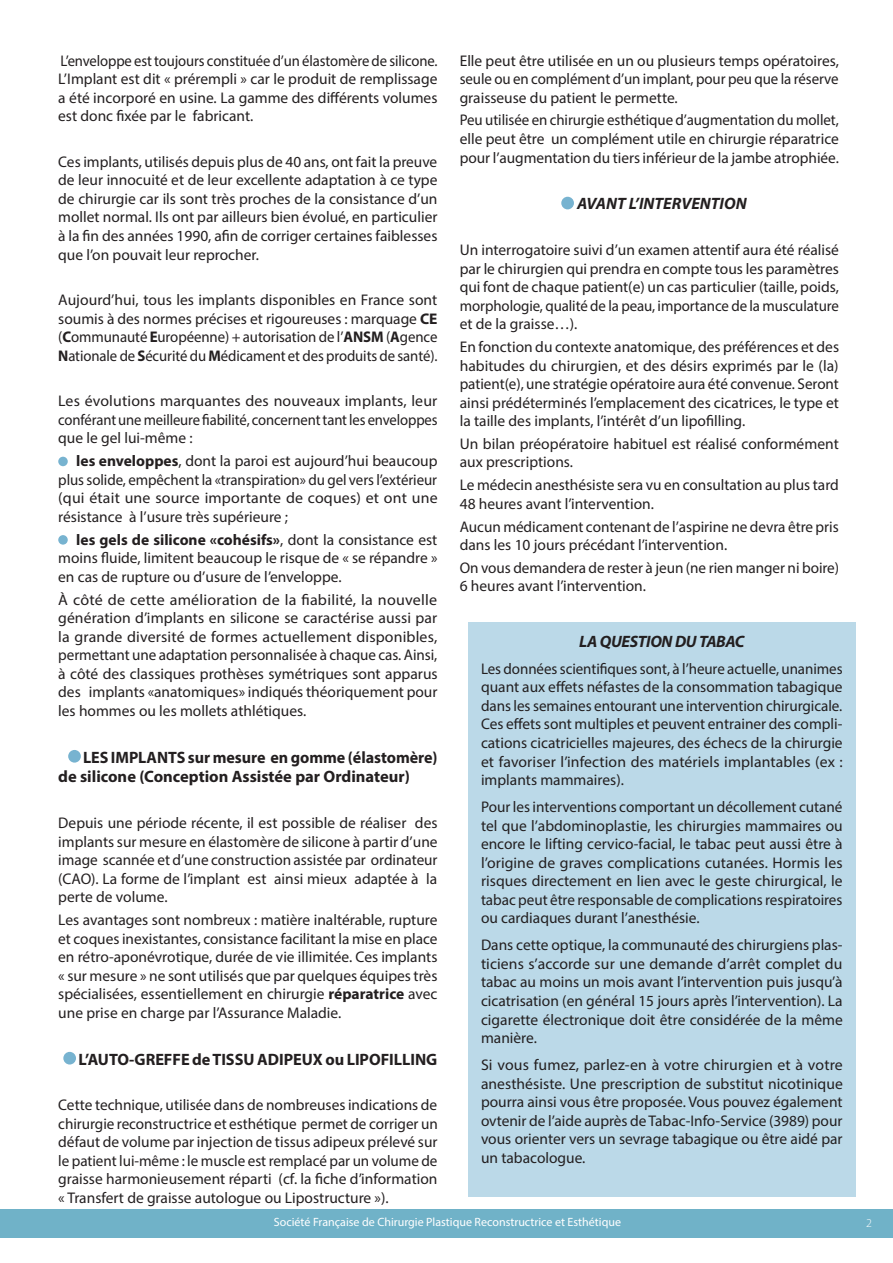
<style>
.page{position:relative;width:893px;height:1263px;background:#fff}
.page>*{position:absolute;margin:0;border:0;box-sizing:border-box;transform-origin:0 0}
.t1{font:700 16.5px/19.8px "Myriad Pro";color:#231f20}
.t2{font:italic 700 16.5px "Myriad Pro";letter-spacing:-.015em;color:#231f20}
.t3{font:15.45px/18.6px "Myriad Pro";color:#231f20;text-align:justify}
.t4{font:15.45px/18.6px "Myriad Pro";color:#231f20;text-align:justify;scale:1.04 1}
.t5{font:15.45px/18.6px "Myriad Pro";color:#231f20;text-align:justify;scale:.95 1}
.t6{font:12px "Myriad Pro";color:#fff}
.t7{font:300 12px "Myriad Pro";color:#fff}
.s1{font-weight:700}
</style>
<div class="page">
<div style="left:58px;top:457px;width:10px;height:9px;background:#77b3d0;border-radius:50%"></div>
<div style="left:58px;top:535px;width:10px;height:10px;background:#77b3d0;border-radius:50%"></div>
<div style="left:68px;top:750px;width:13px;height:13px;background:#77b3d0;border-radius:50%"></div>
<div style="left:63px;top:1052px;width:13px;height:12px;background:#77b3d0;border-radius:50%"></div>
<div style="left:561px;top:197px;width:13px;height:12px;background:#77b3d0;border-radius:50%"></div>
<div style="left:468px;top:622px;width:387px;height:574px;background:#bbd9e8"></div>
<div style="left:0;top:1209px;width:893px;height:28px;background:#70b2c8"></div>
<p class="t5" style="left:58px;top:52px;width:401px">L’enveloppe est toujours constituée d’un élastomère de silicone.<br>L’Implant est dit « prérempli » car le produit de remplissage a été incorporé en usine. La gamme des différents volumes est donc fixée par le fabricant.</p>
<p class="t3" style="left:58px;top:153px;width:381px">Ces implants, utilisés depuis plus de 40 ans, ont fait la preuve de leur innocuité et de leur excellente adaptation à ce type de chirurgie car ils sont très proches de la consistance d’un mollet normal. Ils ont par ailleurs bien évolué, en particulier à la fin des années 1990, afin de corriger certaines faiblesses que l’on pouvait leur reprocher.</p>
<p class="t3" style="left:58px;top:291px;width:381px">Aujourd’hui, tous les implants disponibles en France sont soumis à des normes précises et rigoureuses : marquage <span class="s1">CE </span>(<span class="s1">C</span>ommunauté <span class="s1">E</span>uropéenne) + autorisation de l’<span class="s1">ANSM</span> (<span class="s1">A</span>gence <span class="s1">N</span>ationale de <span class="s1">S</span>écurité du <span class="s1">M</span>édicament et des produits de santé).</p>
<p class="t3" style="left:58px;top:392px;width:381px">Les évolutions marquantes des nouveaux implants, leur conférant une meilleure fiabilité, concernent tant les enveloppes que le gel lui-même :</p>
<p class="t3" style="left:58px;top:452px;width:381px;text-indent:18px"><span class="s1">les enveloppes</span>, dont la paroi est aujourd’hui beaucoup plus solide, empêchent la «transpiration» du gel vers l’extérieur (qui était une source importante de coques) et ont une résistance à l’usure très supérieure ;</p>
<p class="t3" style="left:58px;top:531px;width:381px;text-indent:18px"><span class="s1">les gels de silicone «cohésifs»</span>, dont la consistance est moins fluide, limitent beaucoup le risque de « se répandre » en cas de rupture ou d’usure de l’enveloppe.</p>
<p class="t4" style="left:58px;top:590px;width:366px">À côté de cette amélioration de la fiabilité, la nouvelle génération d’implants en silicone se caractérise aussi par la grande diversité de formes actuellement disponibles, permettant une adaptation personnalisée à chaque cas. Ainsi, à côté des classiques prothèses symétriques sont apparus des implants «anatomiques» indiqués théoriquement pour les hommes ou les mollets athlétiques.</p>
<p class="t1" style="left:58px;top:748px;width:381px;text-indent:25px">LES IMPLANTS sur mesure en gomme (élastomère) de silicone (Conception Assistée par Ordinateur)</p>
<p class="t3" style="left:58px;top:814px;width:381px">Depuis une période récente, il est possible de réaliser des implants sur mesure en élastomère de silicone à partir d’une image scannée et d’une construction assistée par ordinateur (CAO). La forme de l’implant est ainsi mieux adaptée à la perte de volume.</p>
<p class="t3" style="left:58px;top:911px;width:381px">Les avantages sont nombreux : matière inaltérable, rupture et coques inexistantes, consistance facilitant la mise en place en rétro-aponévrotique, durée de vie illimitée. Ces implants « sur mesure » ne sont utilisés que par quelques équipes très spécialisées, essentiellement en chirurgie <span class="s1">réparatrice</span> avec une prise en charge par l’Assurance Maladie.</p>
<p class="t1" style="left:78px;top:1050px;width:360px">L’AUTO-GREFFE de TISSU ADIPEUX ou LIPOFILLING</p>
<p class="t3" style="left:58px;top:1096px;width:381px">Cette technique, utilisée dans de nombreuses indications de chirurgie reconstructrice et esthétique permet de corriger un défaut de volume par injection de tissus adipeux prélevé sur le patient lui-même : le muscle est remplacé par un volume de graisse harmonieusement réparti (cf. la fiche d’information « Transfert de graisse autologue ou Lipostructure »).</p>
<p class="t3" style="left:460px;top:52px;width:381px">Elle peut être utilisée en un ou plusieurs temps opératoires, seule ou en complément d’un implant, pour peu que la réserve graisseuse du patient le permette.</p>
<p class="t3" style="left:460px;top:111px;width:381px">Peu utilisée en chirurgie esthétique d’augmentation du mollet, elle peut être un complément utile en chirurgie réparatrice pour l’augmentation du tiers inférieur de la jambe atrophiée.</p>
<p class="t2" style="left:577px;top:196px;width:171px">AVANT L’INTERVENTION</p>
<p class="t3" style="left:460px;top:241px;width:381px">Un interrogatoire suivi d’un examen attentif aura été réalisé par le chirurgien qui prendra en compte tous les paramètres qui font de chaque patient(e) un cas particulier (taille, poids, morphologie, qualité de la peau, importance de la musculature et de la graisse…).</p>
<p class="t3" style="left:460px;top:338px;width:381px">En fonction du contexte anatomique, des préférences et des habitudes du chirurgien, et des désirs exprimés par le (la) patient(e), une stratégie opératoire aura été convenue. Seront ainsi prédéterminés l’emplacement des cicatrices, le type et la taille des implants, l’intérêt d’un lipofilling.</p>
<p class="t3" style="left:460px;top:435px;width:381px">Un bilan préopératoire habituel est réalisé conformément aux prescriptions.</p>
<p class="t3" style="left:460px;top:476px;width:381px">Le médecin anesthésiste sera vu en consultation au plus tard<br>48 heures avant l’intervention.</p>
<p class="t3" style="left:460px;top:518px;width:381px">Aucun médicament contenant de l’aspirine ne devra être pris dans les 10 jours précédant l’intervention.</p>
<p class="t3" style="left:460px;top:559px;width:381px">On vous demandera de rester à jeun (ne rien manger ni boire)<br>6 heures avant l’intervention.</p>
<p class="t2" style="left:579px;top:633px;width:167px">LA QUESTION DU TABAC</p>
<p class="t3" style="left:481px;top:660px;width:363px">Les données scientifiques sont, à l’heure actuelle, unanimes quant aux effets néfastes de la consommation tabagique dans les semaines entourant une intervention chirurgicale.<br>Ces effets sont multiples et peuvent entrainer des compli&shy;cations cicatricielles majeures, des échecs de la chirurgie et favoriser l’infection des matériels implantables (ex : implants mammaires).</p>
<p class="t3" style="left:481px;top:798px;width:363px">Pour les interventions comportant un décollement cutané tel que l’abdominoplastie, les chirurgies mammaires ou encore le lifting cervico-facial, le tabac peut aussi être à l’origine de graves complications cutanées. Hormis les risques directement en lien avec le geste chirurgical, le tabac peut être responsable de complications respiratoires ou cardiaques durant l’anesthésie.</p>
<p class="t3" style="left:481px;top:936px;width:363px">Dans cette optique, la communauté des chirurgiens plas&shy;ticiens s’accorde sur une demande d’arrêt complet du tabac au moins un mois avant l’intervention puis jusqu’à cicatrisation (en général 15 jours après l’intervention). La cigarette électronique doit être considérée de la même manière.</p>
<p class="t3" style="left:481px;top:1056px;width:363px">Si vous fumez, parlez-en à votre chirurgien et à votre anesthésiste. Une prescription de substitut nicotinique pourra ainsi vous être proposée. Vous pouvez également ovtenir de l’aide auprès de Tabac-Info-Service (3989) pour vous orienter vers un sevrage tabagique ou être aidé par un tabacologue.</p>
<p class="t6" style="left:274px;top:1216px;width:349px">Société Française de Chirurgie Plastique Reconstructrice et Esthétique</p>
<p class="t7" style="left:866px;top:1216px;width:7px">2</p>
</div>
